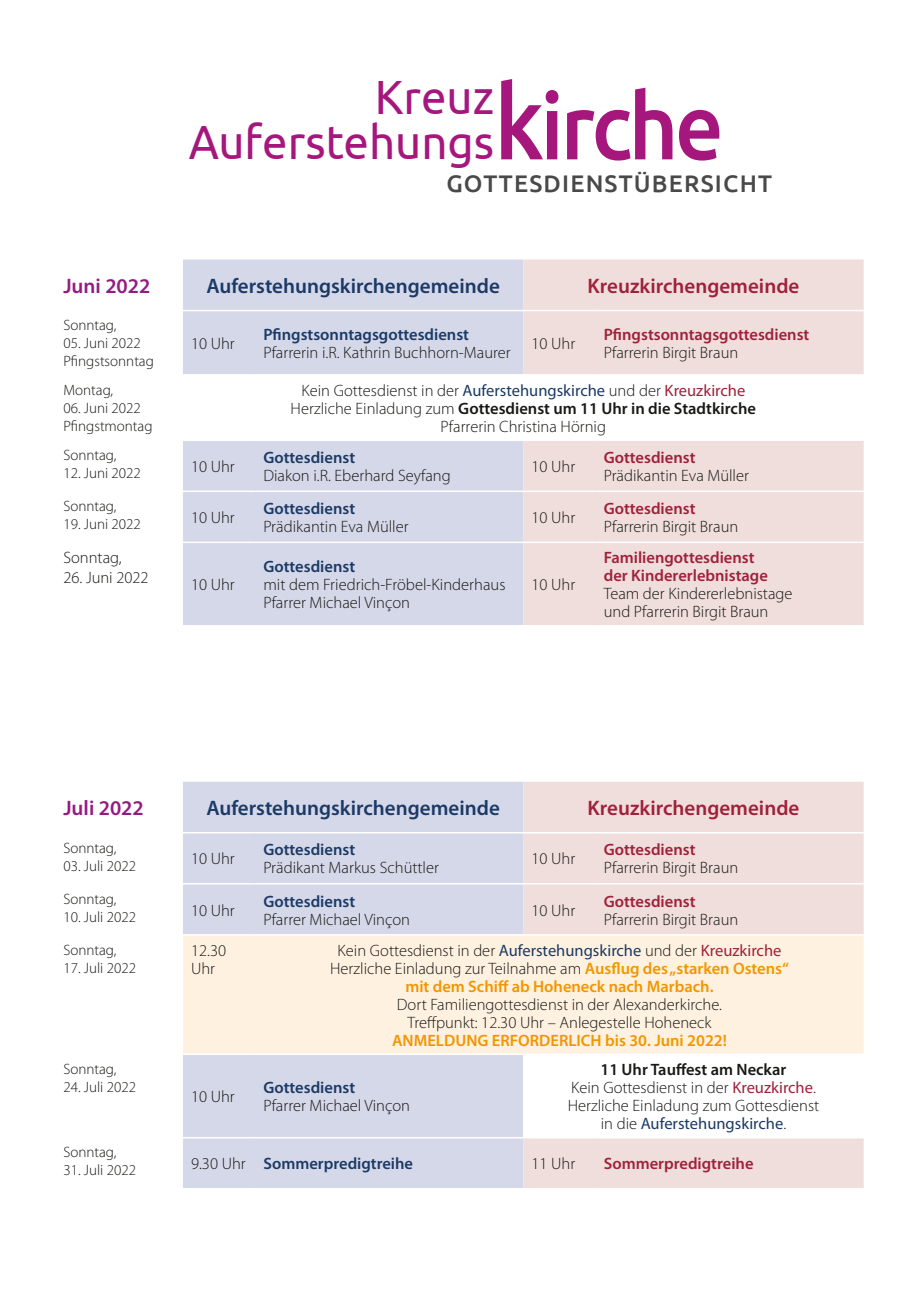
<style>
.page{position:relative;width:919px;height:1289px;background:#fff}
.page>*{position:absolute;margin:0;border:0;box-sizing:border-box;transform-origin:0 0}
.Gem_Brief_Standard{font:500 92.4px "Ubuntu";letter-spacing:-.04em;color:#a6177e;scale:.93 1}
.Gem_Brief_Standard-2{font:48px/45px "Ubuntu";color:#a6177e;text-align:right;scale:.95 1}
.Gem_Brief_Standard-3{font:500 24px "Ubuntu";letter-spacing:.05em;color:#494949}
.Standa{font:600 21px "Myriad Pro";color:#1b3a66}
.Standa-2{font:600 21px "Myriad Pro";color:#a0213b}
.Standa-3{font:600 21px "Myriad Pro";color:#941c81}
.Standa-4{font:300 16.5px/18px "Myriad Pro";color:#181816}
.Standa-5{font:600 16.5px/18px "Myriad Pro";color:#a0213b}
.Standa-6{font:600 16.5px "Myriad Pro";color:#f19600}
.Standa-7{font:600 16.5px "Myriad Pro";color:#181816}
.Standa-8{font:600 16.5px "Myriad Pro";color:#1b3a66}
.Standa-9{font:300 15px/18px "Myriad Pro";color:#181816}
.s1{font-size:103.5px}
.s2{font-weight:600;color:#1b3a66}
.s3{font-weight:300;color:#181816}
.s4{font-weight:400;color:#1b3a66}
.s5{font-weight:400;color:#a0213b}
.s6{font-weight:600}
.s7{font-weight:600;color:#a0213b}
.s8{font-weight:600;color:#f19600}
</style>
<div class="page">
<svg style="left:183px;top:259px;width:340px;height:366px;fill:#d5d8e8"></svg>
<svg style="left:523px;top:259px;width:340px;height:366px;fill:#efdedc"></svg>
<hr style="left:183px;top:310px;width:72px;height:1px;background:#fff">
<hr style="left:255px;top:310px;width:268px;height:1px;background:#fff">
<hr style="left:523px;top:310px;width:72px;height:1px;background:#fff">
<hr style="left:595px;top:310px;width:268px;height:1px;background:#fff">
<hr style="left:183px;top:374px;width:72px;height:1px;background:#fff">
<hr style="left:255px;top:374px;width:268px;height:1px;background:#fff">
<hr style="left:523px;top:374px;width:72px;height:1px;background:#fff">
<hr style="left:595px;top:374px;width:268px;height:1px;background:#fff">
<hr style="left:183px;top:439px;width:72px;height:2px;background:#fff">
<hr style="left:255px;top:439px;width:268px;height:2px;background:#fff">
<hr style="left:523px;top:439px;width:72px;height:2px;background:#fff">
<hr style="left:595px;top:439px;width:268px;height:2px;background:#fff">
<hr style="left:183px;top:490px;width:72px;height:2px;background:#fff">
<hr style="left:255px;top:490px;width:268px;height:2px;background:#fff">
<hr style="left:523px;top:490px;width:72px;height:2px;background:#fff">
<hr style="left:595px;top:490px;width:268px;height:2px;background:#fff">
<hr style="left:183px;top:541px;width:72px;height:2px;background:#fff">
<hr style="left:255px;top:541px;width:268px;height:2px;background:#fff">
<hr style="left:523px;top:541px;width:72px;height:2px;background:#fff">
<hr style="left:595px;top:541px;width:268px;height:2px;background:#fff">
<div style="left:183px;top:781px;width:340px;height:406px;background:#d5d8e8"></div>
<div style="left:523px;top:781px;width:340px;height:406px;background:#efdedc"></div>
<div style="left:183px;top:935px;width:680px;height:118px;background:#fff1e0"></div>
<div style="left:523px;top:1054px;width:340px;height:83px;background:#fff"></div>
<hr style="left:183px;top:832px;width:72px;height:1px;background:#fff">
<hr style="left:255px;top:832px;width:268px;height:1px;background:#fff">
<hr style="left:523px;top:832px;width:72px;height:1px;background:#fff">
<hr style="left:595px;top:832px;width:268px;height:1px;background:#fff">
<hr style="left:183px;top:883px;width:72px;height:1px;background:#fff">
<hr style="left:255px;top:883px;width:268px;height:1px;background:#fff">
<hr style="left:523px;top:883px;width:72px;height:1px;background:#fff">
<hr style="left:595px;top:883px;width:268px;height:1px;background:#fff">
<hr style="left:183px;top:934px;width:72px;height:1px;background:#fff">
<hr style="left:255px;top:934px;width:268px;height:1px;background:#fff">
<hr style="left:523px;top:934px;width:72px;height:1px;background:#fff">
<hr style="left:595px;top:934px;width:268px;height:1px;background:#fff">
<hr style="left:183px;top:1053px;width:72px;height:2px;background:#fff">
<hr style="left:255px;top:1053px;width:268px;height:2px;background:#fff">
<hr style="left:523px;top:1053px;width:72px;height:2px;background:#fff">
<hr style="left:595px;top:1053px;width:268px;height:2px;background:#fff">
<hr style="left:183px;top:1136px;width:72px;height:2px;background:#fff">
<hr style="left:255px;top:1136px;width:268px;height:2px;background:#fff">
<hr style="left:523px;top:1136px;width:72px;height:2px;background:#fff">
<hr style="left:595px;top:1136px;width:268px;height:2px;background:#fff">
<p class="Gem_Brief_Standard-2" style="left:189px;top:73px;width:323px">Kreuz<br>Auferstehungs</p>
<p class="Gem_Brief_Standard" style="left:494px;top:68px;width:248px"><span class="s1">k</span>irche</p>
<p class="Gem_Brief_Standard-3" style="left:446px;top:169px;width:327px">GOTTESDIENSTÜBERSICHT</p>
<p class="Standa-3" style="left:63px;top:274px;width:88px">Juni 2022</p>
<p class="Standa" style="left:206px;top:274px;width:295px">Auferstehungskirchengemeinde</p>
<p class="Standa-2" style="left:587px;top:274px;width:213px">Kreuzkirchengemeinde</p>
<p class="Standa-9" style="left:63px;top:316px;width:55px">Sonntag,</p>
<p class="Standa-9" style="left:63px;top:334px;width:92px">05. Juni 2022<br>Pfingstsonntag</p>
<p class="Standa-4" style="left:191px;top:334px;width:45px">10 Uhr</p>
<p class="Standa-4" style="left:263px;top:325px;width:249px"><span class="s2">Pfingstsonntagsgottesdienst<br></span>Pfarrerin i.R. Kathrin Buchhorn-Maurer</p>
<p class="Standa-4" style="left:531px;top:334px;width:45px">10 Uhr</p>
<p class="Standa-5" style="left:603px;top:325px;width:207px">Pfingstsonntagsgottesdienst<br><span class="s3">Pfarrerin Birgit Braun</span></p>
<p class="Standa-9" style="left:63px;top:381px;width:51px">Montag,</p>
<p class="Standa-9" style="left:63px;top:399px;width:91px">06. Juni 2022<br>Pfingstmontag</p>
<p class="Standa-4" style="left:301px;top:381px;width:445px">Kein Gottesdienst in der <span class="s4">Auferstehungskirche</span> und der <span class="s5">Kreuzkirche</span></p>
<p class="Standa-4" style="left:290px;top:399px;width:467px;text-align:center">Herzliche Einladung zum <span class="s6">Gottesdienst um 11 Uhr in die Stadtkirche<br></span>Pfarrerin Christina Hörnig</p>
<p class="Standa-9" style="left:63px;top:446px;width:55px">Sonntag,</p>
<p class="Standa-9" style="left:63px;top:464px;width:79px">12. Juni 2022</p>
<p class="Standa-4" style="left:191px;top:458px;width:45px">10 Uhr</p>
<p class="Standa-4" style="left:263px;top:449px;width:189px"><span class="s2">Gottesdienst<br></span>Diakon i.R. Eberhard Seyfang</p>
<p class="Standa-4" style="left:531px;top:458px;width:45px">10 Uhr</p>
<p class="Standa-4" style="left:603px;top:449px;width:147px"><span class="s7">Gottesdienst<br></span>Prädikantin Eva Müller</p>
<p class="Standa-9" style="left:63px;top:497px;width:55px">Sonntag,</p>
<p class="Standa-9" style="left:63px;top:515px;width:79px">19. Juni 2022</p>
<p class="Standa-4" style="left:191px;top:509px;width:45px">10 Uhr</p>
<p class="Standa-4" style="left:263px;top:500px;width:147px"><span class="s2">Gottesdienst<br></span>Prädikantin Eva Müller</p>
<p class="Standa-4" style="left:531px;top:509px;width:45px">10 Uhr</p>
<p class="Standa-4" style="left:603px;top:500px;width:136px"><span class="s7">Gottesdienst<br></span>Pfarrerin Birgit Braun</p>
<p class="Standa-4" style="left:63px;top:549px;width:60px">Sonntag,</p>
<p class="Standa-4" style="left:63px;top:569px;width:87px">26. Juni 2022</p>
<p class="Standa-4" style="left:191px;top:576px;width:45px">10 Uhr</p>
<p class="Standa-4" style="left:263px;top:558px;width:243px"><span class="s2">Gottesdienst<br></span>mit dem Friedrich-Fröbel-Kinderhaus<br>Pfarrer Michael Vinçon</p>
<p class="Standa-4" style="left:531px;top:576px;width:45px">10 Uhr</p>
<p class="Standa-4" style="left:603px;top:549px;width:190px"><span class="s7">Familiengottesdienst<br>der Kindererlebnistage<br></span>Team der Kindererlebnistage und Pfarrerin Birgit Braun</p>
<p class="Standa-3" style="left:63px;top:796px;width:82px">Juli 2022</p>
<p class="Standa" style="left:206px;top:796px;width:295px">Auferstehungskirchengemeinde</p>
<p class="Standa-2" style="left:587px;top:796px;width:213px">Kreuzkirchengemeinde</p>
<p class="Standa-9" style="left:63px;top:838px;width:55px">Sonntag,</p>
<p class="Standa-9" style="left:63px;top:856px;width:74px">03. Juli 2022</p>
<p class="Standa-4" style="left:191px;top:850px;width:45px">10 Uhr</p>
<p class="Standa-4" style="left:263px;top:841px;width:177px"><span class="s2">Gottesdienst<br></span>Prädikant Markus Schüttler</p>
<p class="Standa-4" style="left:531px;top:850px;width:45px">10 Uhr</p>
<p class="Standa-4" style="left:603px;top:841px;width:136px"><span class="s7">Gottesdienst<br></span>Pfarrerin Birgit Braun</p>
<p class="Standa-9" style="left:63px;top:889px;width:55px">Sonntag,</p>
<p class="Standa-9" style="left:63px;top:907px;width:74px">10. Juli 2022</p>
<p class="Standa-4" style="left:191px;top:901px;width:45px">10 Uhr</p>
<p class="Standa-4" style="left:263px;top:892px;width:148px"><span class="s2">Gottesdienst<br></span>Pfarrer Michael Vinçon</p>
<p class="Standa-4" style="left:531px;top:901px;width:45px">10 Uhr</p>
<p class="Standa-4" style="left:603px;top:892px;width:136px"><span class="s7">Gottesdienst<br></span>Pfarrerin Birgit Braun</p>
<p class="Standa-9" style="left:63px;top:940px;width:55px">Sonntag,</p>
<p class="Standa-9" style="left:63px;top:958px;width:74px">17. Juli 2022</p>
<p class="Standa-4" style="left:191px;top:941px;width:37px">12.30<br>Uhr</p>
<p class="Standa-4" style="left:337px;top:941px;width:445px">Kein Gottesdienst in der <span class="s4">Auferstehungskirche</span> und der <span class="s5">Kreuzkirche</span></p>
<p class="Standa-4" style="left:330px;top:959px;width:460px;text-align:center">Herzliche Einladung zur Teilnahme am <span class="s8">Ausflug des „starken Ostens“ mit dem Schiff ab Hoheneck nach Marbach.<br></span>Dort Familiengottesdienst in der Alexanderkirche.<br>Treffpunkt: 12.30 Uhr – Anlegestelle Hoheneck</p>
<p class="Standa-6" style="left:392px;top:1031px;width:336px">ANMELDUNG ERFORDERLICH bis 30. Juni 2022!</p>
<p class="Standa-9" style="left:63px;top:1060px;width:55px">Sonntag,</p>
<p class="Standa-9" style="left:63px;top:1078px;width:74px">24. Juli 2022</p>
<p class="Standa-4" style="left:191px;top:1087px;width:45px">10 Uhr</p>
<p class="Standa-4" style="left:263px;top:1078px;width:148px"><span class="s2">Gottesdienst<br></span>Pfarrer Michael Vinçon</p>
<p class="Standa-7" style="left:600px;top:1060px;width:187px">11 Uhr Tauffest am Neckar</p>
<p class="Standa-4" style="left:571px;top:1078px;width:246px">Kein Gottesdienst in der <span class="s5">Kreuzkirche</span>.</p>
<p class="Standa-4" style="left:567px;top:1096px;width:253px;text-align:center">Herzliche Einladung zum Gottesdienst in die <span class="s4">Auferstehungskirche</span>.</p>
<p class="Standa-9" style="left:63px;top:1143px;width:55px">Sonntag,</p>
<p class="Standa-9" style="left:63px;top:1161px;width:74px">31. Juli 2022</p>
<p class="Standa-4" style="left:191px;top:1155px;width:56px">9.30 Uhr</p>
<p class="Standa-8" style="left:263px;top:1154px;width:151px">Sommerpredigtreihe</p>
<p class="Standa-4" style="left:531px;top:1155px;width:45px">11 Uhr</p>
<p class="Standa-5" style="left:603px;top:1155px;width:151px">Sommerpredigtreihe</p>
</div>
